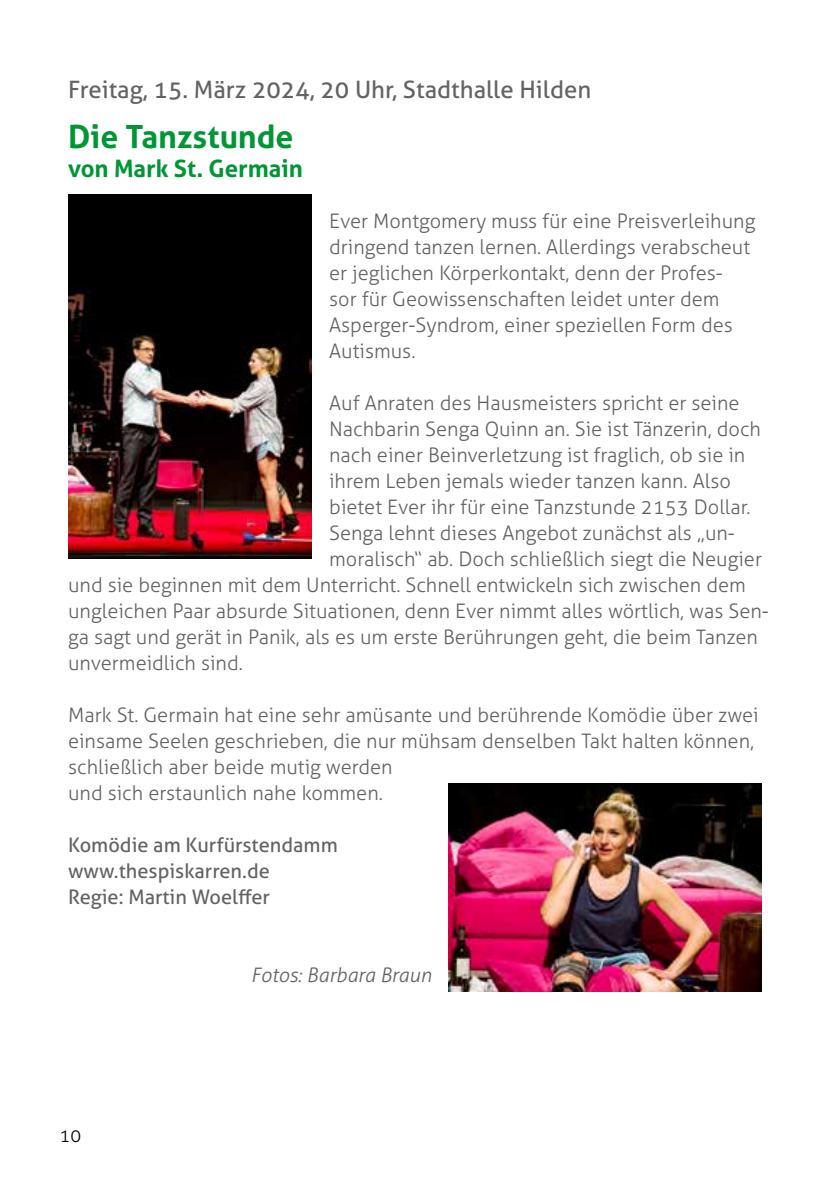
<style>
.page{position:relative;width:840px;height:1191px;background:#fff}
.page>*{position:absolute;margin:0;border:0;box-sizing:border-box;transform-origin:0 0}
.t1{font:700 32px "Aller";color:#009636}
.t2{font:24px "Aller";color:#646363}
.t3{font:700 24px "Aller";color:#009636}
.t4{font:300 20px/26px "Aller";color:#646363}
.t5{font:20px/26px "Aller";color:#646363}
.t6{font:italic 300 20px "Aller";color:#646363}
.t7{font:300 18px "Aller";color:#000}
</style>
<div class="page">
<img style="left:69px;top:194px;width:242px;height:364px">
<img style="left:448px;top:783px;width:312px;height:208px">
<p class="t2" style="left:68px;top:75px;width:524px">Freitag, 15. März 2024, 20 Uhr, Stadthalle Hilden</p>
<h1 class="t1" style="left:68px;top:117px;width:227px">Die Tanzstunde</h1>
<p class="t3" style="left:68px;top:153px;width:236px">von Mark St. Germain</p>
<p class="t4" style="left:329px;top:208px;width:427px">Ever Montgomery muss für eine Preisverleihung dringend tanzen lernen. Allerdings verabscheut er jeglichen Körperkontakt, denn der Profes&shy;sor für Geowissenschaften leidet unter dem Asperger-Syndrom, einer speziellen Form des Autismus.</p>
<p class="t4" style="left:329px;top:390px;width:411px">Auf Anraten des Hausmeisters spricht er seine</p>
<p class="t4" style="left:329px;top:416px;width:433px">Nachbarin Senga Quinn an. Sie ist Tänzerin, doch</p>
<p class="t4" style="left:329px;top:442px;width:417px">nach einer Beinverletzung ist fraglich, ob sie in</p>
<p class="t4" style="left:329px;top:468px;width:403px">ihrem Leben jemals wieder tanzen kann. Also</p>
<p class="t4" style="left:329px;top:494px;width:422px">bietet Ever ihr für eine Tanzstunde 2153 Dollar.</p>
<p class="t4" style="left:329px;top:520px;width:407px">Senga lehnt dieses Angebot zunächst als „un-</p>
<p class="t4" style="left:329px;top:546px;width:434px">moralisch“ ab. Doch schließlich siegt die Neugier</p>
<p class="t4" style="left:68px;top:572px;width:679px">und sie beginnen mit dem Unterricht. Schnell entwickeln sich zwischen dem</p>
<p class="t4" style="left:68px;top:598px;width:702px">ungleichen Paar absurde Situationen, denn Ever nimmt alles wörtlich, was Sen-</p>
<p class="t4" style="left:68px;top:624px;width:691px">ga sagt und gerät in Panik, als es um erste Berührungen geht, die beim Tanzen</p>
<p class="t4" style="left:68px;top:650px;width:176px">unvermeidlich sind.</p>
<p class="t4" style="left:68px;top:702px;width:691px">Mark St. Germain hat eine sehr amüsante und berührende Komödie über zwei einsame Seelen geschrieben, die nur mühsam denselben Takt halten können, schließlich aber beide mutig werden<br>und sich erstaunlich nahe kommen.</p>
<p class="t5" style="left:68px;top:832px;width:271px">Komödie am Kurfürstendamm www.thespiskarren.de<br>Regie: Martin Woelffer</p>
<p class="t7" style="left:60px;top:1124px;width:23px">10</p>
<p class="t6" style="left:251px;top:963px;width:182px">Fotos: Barbara Braun</p>
</div>
